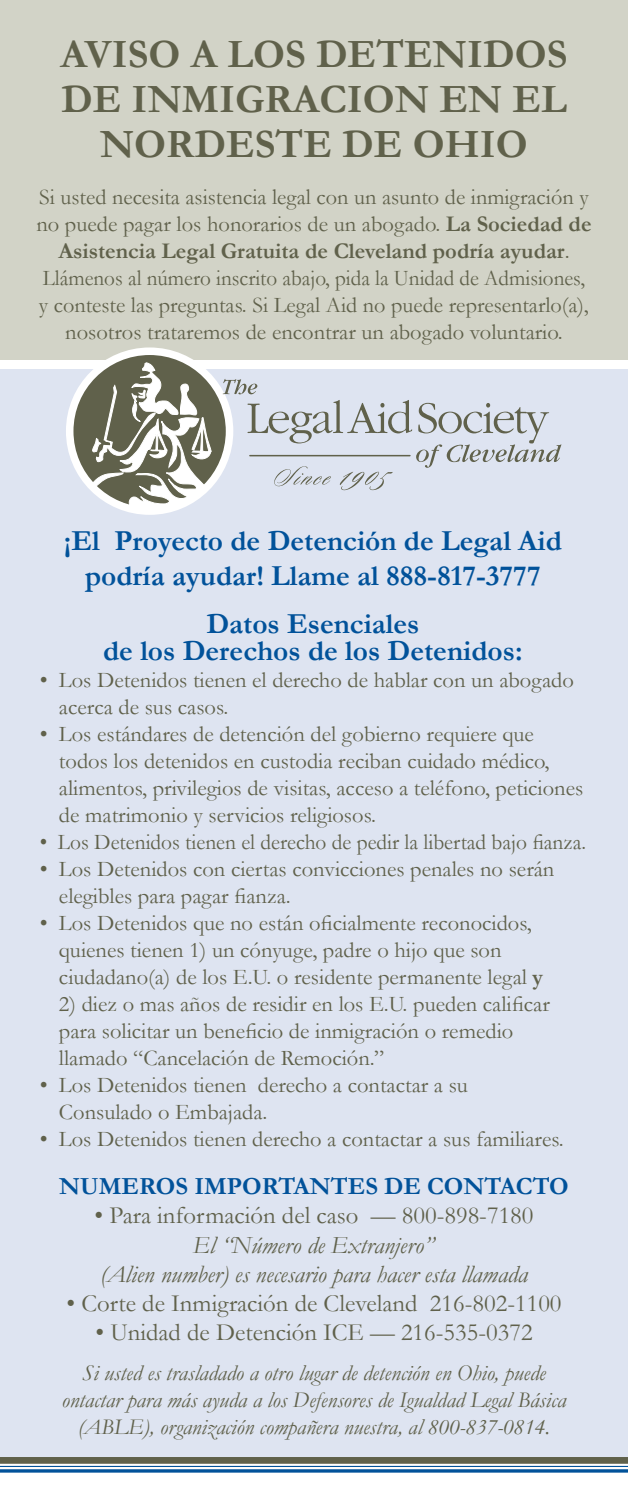
<style>
.page{position:relative;width:628px;height:1499px;background:#fff}
.page>*{position:absolute;margin:0;border:0;box-sizing:border-box;transform-origin:0 0}
.t1{font:700 40.5px/45px "Garamond";color:#60614b;text-align:center}
.t2{font:700 29.25px/35.1px "Garamond";color:#01529a;text-align:center}
.t3{font:24.75px "Garamond";color:#60614b}
.t4{font:italic 24.75px "Garamond";color:#60614b}
.t5{font:700 24.75px "Garamond";color:#01529a}
.t6{font:22.5px/27px "Garamond";color:#60614b}
.t7{font:italic 22.5px "Garamond";color:#60614b}
.t8{font:22.5px "Garamond";color:#60614b;scale:.95 1}
.t9{font:22.5px "Garamond";color:#60614b;scale:.94 1}
.s1{font-weight:700}
</style>
<div class="page">
<div style="left:0;top:368px;width:628px;height:1090px;background:#dee4f1"></div>
<div style="left:0;top:0;width:628px;height:359px;background:#d2d3c7"></div>
<div style="left:0;top:1457px;width:628px;height:6px;background:#60614b"></div>
<hr style="left:0;top:1465px;width:628px;height:2px;background:#01529a">
<hr style="left:0;top:1469px;width:628px;height:3px;background:#01529a">
<svg style="left:70px;top:351px;width:159px;height:160px"></svg>
<div style="left:66px;top:347px;width:167px;height:168px;border:8px solid #fff;border-radius:50%"></div>
<svg style="left:247px;top:400px;width:314px;height:90px"></svg>
<svg style="left:223px;top:379px;width:34px;height:15px"></svg>
<hr style="left:250px;top:455px;width:160px;height:1px;background:#60614b">
<svg style="left:70px;top:362px;width:141px;height:149px;background:#a1a296"></svg>
<p class="t1" style="left:60px;top:31px;width:508px">AVISO A LOS DETENIDOS<br>DE INMIGRACION EN EL<br>NORDESTE DE OHIO</p>
<p class="t6" style="left:36px;top:183px;width:556px;text-align:center">Si usted necesita asistencia legal con un asunto de inmigración y no puede pagar los honorarios de un abogado. <span class="s1">La Sociedad de<br>Asistencia Legal Gratuita de Cleveland podría ayudar</span>.</p>
<p class="t9" style="left:43px;top:265px;width:578px">Llámenos al número inscrito abajo, pida la Unidad de Admisiones,</p>
<p class="t6" style="left:39px;top:291px;width:551px;text-align:center">y conteste las preguntas. Si Legal Aid no puede representarlo(a), nosotros trataremos de encontrar un abogado voluntario.</p>
<p class="t2" style="left:64px;top:523px;width:499px">¡El Proyecto de Detención de Legal Aid podría ayudar! Llame al 888-817-3777</p>
<p class="t2" style="left:206px;top:605px;width:214px">Datos Esenciales</p>
<p class="t2" style="left:103px;top:632px;width:421px">de los Derechos de los Detenidos:</p>
<p class="t6" style="left:59px;top:666px;width:516px;text-indent:-19px">• Los Detenidos tienen el derecho de hablar con un abogado acerca de sus casos.</p>
<p class="t6" style="left:59px;top:720px;width:526px;text-indent:-19px">• Los estándares de detención del gobierno requiere que todos los detenidos en custodia reciban cuidado médico, alimentos, privilegios de visitas, acceso a teléfono, peticiones de matrimonio y servicios religiosos.</p>
<p class="t8" style="left:40px;top:828px;width:576px">• Los Detenidos tienen el derecho de pedir la libertad bajo fianza.</p>
<p class="t6" style="left:59px;top:855px;width:497px;text-indent:-19px">• Los Detenidos con ciertas convicciones penales no serán elegibles para pagar fianza.</p>
<p class="t6" style="left:59px;top:909px;width:486px;text-indent:-19px">• Los Detenidos que no están oficialmente reconocidos, quienes tienen 1) un cónyuge, padre o hijo que son ciudadano(a) de los E.U. o residente permanente legal <span class="s1">y</span></p>
<p class="t6" style="left:59px;top:990px;width:492px">2) diez o mas años de residir en los E.U. pueden calificar para solicitar un beneficio de inmigración o remedio llamado “Cancelación de Remoción.”</p>
<p class="t6" style="left:59px;top:1071px;width:410px;text-indent:-19px">• Los Detenidos tienen derecho a contactar a su<br>Consulado o Embajada.</p>
<p class="t6" style="left:40px;top:1125px;width:525px">• Los Detenidos tienen derecho a contactar a sus familiares.</p>
<p class="t5" style="left:59px;top:1171px;width:511px">NUMEROS IMPORTANTES DE CONTACTO</p>
<p class="t3" style="left:95px;top:1200px;width:440px">• Para información del caso — 800-898-7180</p>
<p class="t4" style="left:193px;top:1230px;width:243px">El “Número de Extranjero”</p>
<p class="t4" style="left:100px;top:1259px;width:429px">(Alien number) es necesario para hacer esta llamada</p>
<p class="t3" style="left:66px;top:1288px;width:496px">• Corte de Inmigración de Cleveland 216-802-1100</p>
<p class="t3" style="left:95px;top:1317px;width:439px">• Unidad de Detención ICE — 216-535-0372</p>
<p class="t7" style="left:82px;top:1359px;width:465px">Si usted es trasladado a otro lugar de detención en Ohio, puede</p>
<p class="t7" style="left:62px;top:1386px;width:506px">ontactar para más ayuda a los Defensores de Igualdad Legal Básica</p>
<p class="t7" style="left:78px;top:1413px;width:474px">(ABLE), organización compañera nuestra, al 800-837-0814.</p>
</div>
